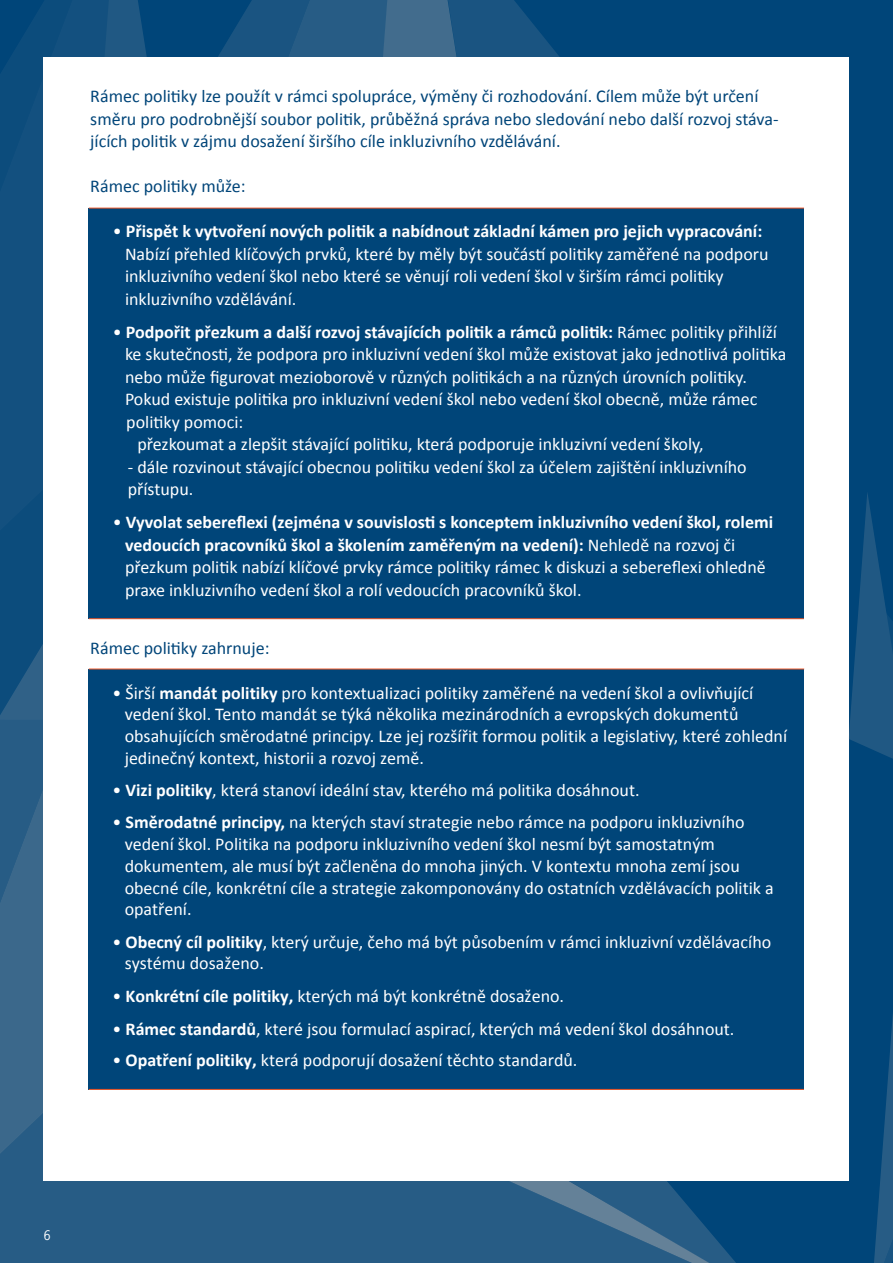
<style>
.page{position:relative;width:893px;height:1263px;background:#fff}
.page>*{position:absolute;margin:0;border:0;box-sizing:border-box;transform-origin:0 0}
.t1{font:18px/21.8px "Calibri";color:#fff}
.t2{font:18px/22.5px "Calibri";color:#004579}
.t3{font:700 18px "Calibri";color:#fff}
.t4{font:700 13.5px "Letter Gothic Std";color:#fff}
.s1{font-weight:700}
.s2{font-weight:400}
</style>
<div class="page">
<div style="left:765px;top:0;width:128px;height:1263px;background:#004579"></div>
<svg style="left:0;top:721px;width:43px;height:296px;background:#326288"></svg>
<svg style="left:0;top:1017px;width:143px;height:246px;background:#2d6087"></svg>
<svg style="left:143px;top:1180px;width:624px;height:83px;background:#295e86"></svg>
<svg style="left:0;top:0;width:74px;height:459px;background:#145180"></svg>
<svg style="left:0;top:459px;width:43px;height:262px;background:#13507e"></svg>
<svg style="left:74px;top:0;width:124px;height:57px;background:#0e4d7d"></svg>
<svg style="left:198px;top:0;width:180px;height:57px;background:#1a5481"></svg>
<svg style="left:378px;top:0;width:387px;height:57px;background:#0f4e7d"></svg>
<svg style="left:432px;top:0;width:166px;height:57px;background:#15517f"></svg>
<div style="left:44px;top:57px;width:805px;height:1123px;background:#fff"></div>
<div style="left:89px;top:208px;width:715px;height:411px;background:#004579"></div>
<div style="left:89px;top:669px;width:715px;height:420px;background:#004579"></div>
<hr style="left:89px;top:208px;width:715px;height:1px;background:#f15929">
<hr style="left:89px;top:618px;width:715px;height:1px;background:#f15929">
<hr style="left:89px;top:669px;width:715px;height:1px;background:#f15929">
<hr style="left:89px;top:1089px;width:715px;height:1px;background:#f15929">
<svg style="left:849px;top:491px;width:44px;height:772px;background:#084a7b"></svg>
<p class="t2" style="left:90px;top:84px;width:690px">Rámec politiky lze použít v rámci spolupráce, výměny či rozhodování. Cílem může být určení směru pro podrobnější soubor politik, průběžná správa nebo sledování nebo další rozvoj stáva&shy;jících politik v zájmu dosažení širšího cíle inkluzivního vzdělávání.</p>
<p class="t2" style="left:90px;top:174px;width:157px">Rámec politiky může:</p>
<p class="t1" style="left:125px;top:219px;width:645px;line-height:22.5px;text-indent:-12px">• <span class="s1">Přispět k vytvoření nových politik a nabídnout základní kámen pro jejich vypracování:<br></span>Nabízí přehled klíčových prvků, které by měly být součástí politiky zaměřené na podporu inkluzivního vedení škol nebo které se věnují roli vedení škol v širším rámci politiky inkluzivního vzdělávání.</p>
<p class="t3" style="left:113px;top:320px;width:666px"><span class="s2">•</span> Podpořit přezkum a další rozvoj stávajících politik a rámců politik: <span class="s2">Rámec politiky přihlíží</span></p>
<p class="t1" style="left:125px;top:342px;width:663px">ke skutečnosti, že podpora pro inkluzivní vedení škol může existovat jako jednotlivá politika</p>
<p class="t1" style="left:125px;top:365px;width:624px">nebo může figurovat mezioborově v různých politikách a na různých úrovních politiky.</p>
<p class="t1" style="left:125px;top:387px;width:634px">Pokud existuje politika pro inkluzivní vedení škol nebo vedení škol obecně, může rámec</p>
<p class="t1" style="left:126px;top:410px;width:118px">politiky pomoci:</p>
<p class="t1" style="left:137px;top:432px;width:568px">přezkoumat a zlepšit stávající politiku, která podporuje inkluzivní vedení školy,</p>
<p class="t1" style="left:128px;top:454px;width:620px;line-height:22.5px">- dále rozvinout stávající obecnou politiku vedení škol za účelem zajištění inkluzivního přístupu.</p>
<p class="t1" style="left:125px;top:510px;width:650px;line-height:22.5px;text-indent:-12px">• <span class="s1">Vyvolat sebereflexi (zejména v souvislosti s konceptem inkluzivního vedení škol, rolemi vedoucích pracovníků škol a školením zaměřeným na vedení):</span> Nehledě na rozvoj či přezkum politik nabízí klíčové prvky rámce politiky rámec k diskuzi a sebereflexi ohledně praxe inkluzivního vedení škol a rolí vedoucích pracovníků škol.</p>
<p class="t2" style="left:90px;top:636px;width:181px">Rámec politiky zahrnuje:</p>
<p class="t1" style="left:125px;top:681px;width:664px;text-indent:-12px">• Širší <span class="s1">mandát politiky</span> pro kontextualizaci politiky zaměřené na vedení škol a ovlivňující vedení škol. Tento mandát se týká několika mezinárodních a evropských dokumentů obsahujících směrodatné principy. Lze jej rozšířit formou politik a legislativy, které zohlední jedinečný kontext, historii a rozvoj země.</p>
<p class="t1" style="left:112px;top:778px;width:529px">• <span class="s1">Vizi politiky</span>, která stanoví ideální stav, kterého má politika dosáhnout.</p>
<p class="t1" style="left:125px;top:810px;width:651px;text-indent:-12px">• <span class="s1">Směrodatné principy,</span> na kterých staví strategie nebo rámce na podporu inkluzivního vedení škol. Politika na podporu inkluzivního vedení škol nesmí být samostatným dokumentem, ale musí být začleněna do mnoha jiných. V kontextu mnoha zemí jsou obecné cíle, konkrétní cíle a strategie zakomponovány do ostatních vzdělávacích politik a opatření.</p>
<p class="t1" style="left:125px;top:930px;width:648px;text-indent:-12px">• <span class="s1">Obecný cíl politiky</span>, který určuje, čeho má být působením v rámci inkluzivní vzdělávacího systému dosaženo.</p>
<p class="t1" style="left:112px;top:984px;width:453px">• <span class="s1">Konkrétní cíle politiky,</span> kterých má být konkrétně dosaženo.</p>
<p class="t1" style="left:112px;top:1017px;width:623px">• <span class="s1">Rámec standardů</span>, které jsou formulací aspirací, kterých má vedení škol dosáhnout.</p>
<p class="t1" style="left:112px;top:1048px;width:466px">• <span class="s1">Opatření politiky,</span> která podporují dosažení těchto standardů.</p>
<p class="t4" style="left:43px;top:1227px;width:10px">6</p>
</div>
